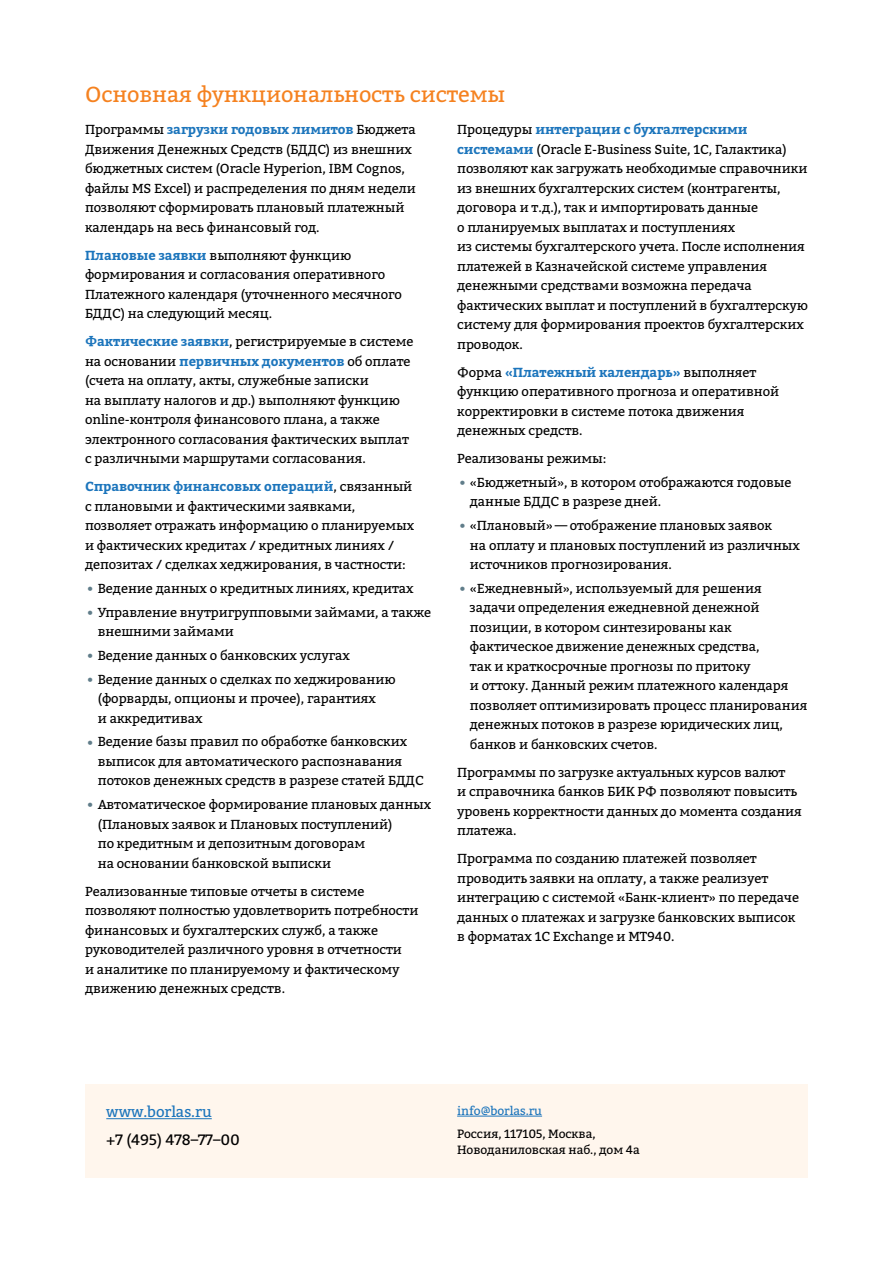
<style>
.page{position:relative;width:893px;height:1263px;background:#fff}
.page>*{position:absolute;margin:0;border:0;box-sizing:border-box;transform-origin:0 0}
.t1{font:21.75px "Bitter";letter-spacing:-.005em;color:#f58220}
.t2{font:15px "Bitter";letter-spacing:-.005em;color:#000}
.t3{font:15px "Bitter";letter-spacing:-.005em;color:#1c75bc}
.t4{font:13.05px/19.5px "Bitter";letter-spacing:-.005em;color:#000}
.t5{font:12px/16.5px "Bitter";letter-spacing:-.005em;color:#000}
.t6{font:12px "Bitter";letter-spacing:-.005em;color:#1c75bc}
.s1{font-weight:700;color:#1c75bc}
</style>
<div class="page">
<div style="left:85px;top:1084px;width:723px;height:94px;background:#fff6ed"></div>
<hr style="left:106px;top:1118px;width:106px;height:1px;background:#1c75bc">
<hr style="left:457px;top:1116px;width:85px;height:1px;background:#1c75bc">
<h1 class="t1" style="left:85px;top:80px;width:422px">Основная функциональность системы</h1>
<p class="t4" style="left:85px;top:120px;width:332px">Программы <span class="s1">загрузки годовых лимитов</span> Бюджета Движения Денежных Средств (БДДС) из внешних бюджетных систем (Oracle Hyperion, IBM Cognos, файлы MS Excel) и распределения по дням недели позволяют сформировать плановый платежный календарь на весь финансовый год.</p>
<p class="t4" style="left:85px;top:245px;width:318px"><span class="s1">Плановые заявки</span> выполняют функцию формирования и согласования оперативного Платежного календаря (уточненного месячного БДДС) на следующий месяц.</p>
<p class="t4" style="left:85px;top:332px;width:330px"><span class="s1">Фактические заявки</span>, регистрируемые в системе на основании <span class="s1">первичных документов</span> об оплате (счета на оплату, акты, служебные записки<br>на выплату налогов и др.) выполняют функцию online-контроля финансового плана, а также электронного согласования фактических выплат с различными маршрутами согласования.</p>
<p class="t4" style="left:85px;top:477px;width:330px"><span class="s1">Справочник финансовых операций</span>, связанный с плановыми и фактическими заявками, позволяет отражать информацию о планируемых и фактических кредитах / кредитных линиях / депозитах / сделках хеджирования, в частности:</p>
<p class="t4" style="left:98px;top:577px;width:335px;line-height:23.7px">Ведение данных о кредитных линиях, кредитах<br>Управление внутригрупповыми займами, а также</p>
<p class="t4" style="left:98px;top:620px;width:299px;line-height:23.7px">внешними займами<br>Ведение данных о банковских услугах<br>Ведение данных о сделках по хеджированию</p>
<p class="t4" style="left:98px;top:689px;width:280px">(форварды, опционы и прочее), гарантиях и аккредитивах</p>
<p class="t4" style="left:98px;top:732px;width:328px">Ведение базы правил по обработке банковских выписок для автоматического распознавания потоков денежных средств в разрезе статей БДДС</p>
<p class="t4" style="left:98px;top:795px;width:335px">Автоматическое формирование плановых данных (Плановых заявок и Плановых поступлений)<br>по кредитным и депозитным договорам<br>на основании банковской выписки</p>
<p class="t4" style="left:85px;top:881px;width:335px">Реализованные типовые отчеты в системе позволяют полностью удовлетворить потребности финансовых и бухгалтерских служб, а также руководителей различного уровня в отчетности<br>и аналитике по планируемому и фактическому движению денежных средств.</p>
<p class="t4" style="left:457px;top:120px;width:352px">Процедуры <span class="s1">интеграции с бухгалтерскими системами</span> (Oracle E-Business Suite, 1C, Галактика) позволяют как загружать необходимые справочники из внешних бухгалтерских систем (контрагенты, договора и т.д.), так и импортировать данные<br>о планируемых выплатах и поступлениях<br>из системы бухгалтерского учета. После исполнения платежей в Казначейской системе управления денежными средствами возможна передача фактических выплат и поступлений в бухгалтерскую систему для формирования проектов бухгалтерских проводок.</p>
<p class="t4" style="left:457px;top:362px;width:324px">Форма <span class="s1">«Платежный календарь»</span> выполняет функцию оперативного прогноза и оперативной корректировки в системе потока движения денежных средств.</p>
<p class="t4" style="left:470px;top:447px;width:323px;line-height:23.9px;text-indent:-13px">Реализованы режимы:<br>«Бюджетный», в котором отображаются годовые</p>
<p class="t4" style="left:470px;top:490px;width:304px;line-height:23.7px">данные БДДС в разрезе дней.<br>«Плановый» — отображение плановых заявок</p>
<p class="t4" style="left:470px;top:535px;width:331px">на оплату и плановых поступлений из различных источников прогнозирования.</p>
<p class="t4" style="left:470px;top:579px;width:339px">«Ежедневный», используемый для решения задачи определения ежедневной денежной позиции, в котором синтезированы как фактическое движение денежных средства,<br>так и краткосрочные прогнозы по притоку<br>и оттоку. Данный режим платежного календаря позволяет оптимизировать процесс планирования денежных потоков в разрезе юридических лиц, банков и банковских счетов.</p>
<p class="t4" style="left:457px;top:763px;width:346px">Программы по загрузке актуальных курсов валют<br>и справочника банков БИК РФ позволяют повысить уровень корректности данных до момента создания платежа.</p>
<p class="t4" style="left:457px;top:849px;width:343px">Программа по созданию платежей позволяет проводить заявки на оплату, а также реализует интеграцию с системой «Банк-клиент» по передаче данных о платежах и загрузке банковских выписок в форматах 1С Exchange и MT940.</p>
<p class="t3" style="left:106px;top:1102px;width:107px">www.borlas.ru</p>
<p class="t2" style="left:106px;top:1130px;width:135px">+7 (495) 478–77–00</p>
<p class="t6" style="left:457px;top:1103px;width:86px">info@borlas.ru</p>
<p class="t5" style="left:457px;top:1125px;width:184px">Россия, 117105, Москва,<br>Новоданиловская наб., дом 4а</p>
</div>
